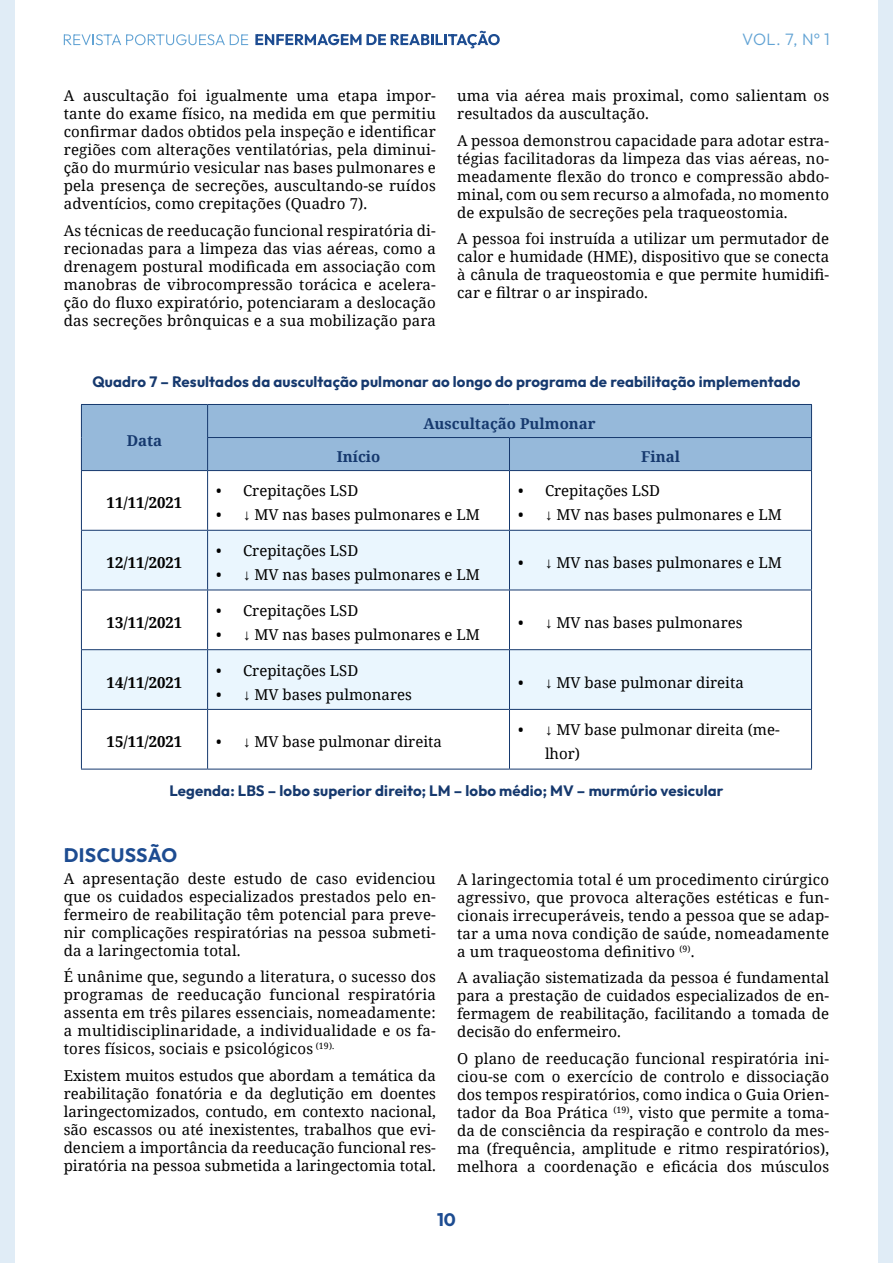
<style>
.page{position:relative;width:893px;height:1263px;background:#fff}
.page>*{position:absolute;margin:0;border:0;box-sizing:border-box;transform-origin:0 0}
.t1{font:700 19.5px "Outfit";letter-spacing:.015em;color:#1d4c91}
.t2{font:700 18px "Outfit";color:#1d4c91}
.t3{font:300 16.5px "Outfit";color:#62a3d4}
.t4{font:15px/18px "Noto Serif";letter-spacing:.005em;color:#000;text-align:justify}
.t5{font:700 15px "Outfit";letter-spacing:.01em;color:#16396e}
.t6{font:700 15px "Noto Serif";color:#000}
.t7{font:700 15px "Noto Serif";color:#16396e}
</style>
<div class="page">
<div style="left:0;top:0;width:15px;height:1263px;background:#e0ecf6"></div>
<div style="left:878px;top:0;width:15px;height:1263px;background:#e0ecf6"></div>
<svg style="left:64px;top:34px;width:184px;height:11px"></svg>
<svg style="left:255px;top:31px;width:245px;height:17px"></svg>
<div style="left:82px;top:405px;width:729px;height:65px;background:#96b9da"></div>
<svg style="left:82px;top:531px;width:729px;height:178px;fill:#eaf6fe"></svg>
<hr style="left:81px;top:404px;width:127px;height:1px;background:#16396e">
<hr style="left:81px;top:405px;width:1px;height:32px;background:#16396e">
<hr style="left:208px;top:404px;width:301px;height:1px;background:#16396e">
<hr style="left:207px;top:405px;width:1px;height:32px;background:#16396e">
<hr style="left:509px;top:404px;width:303px;height:1px;background:#16396e">
<hr style="left:811px;top:405px;width:1px;height:32px;background:#16396e">
<hr style="left:81px;top:437px;width:1px;height:33px;background:#16396e">
<hr style="left:207px;top:437px;width:302px;height:1px;background:#16396e">
<hr style="left:207px;top:438px;width:1px;height:32px;background:#16396e">
<hr style="left:509px;top:437px;width:303px;height:1px;background:#16396e">
<hr style="left:509px;top:438px;width:1px;height:32px;background:#16396e">
<hr style="left:811px;top:438px;width:1px;height:32px;background:#16396e">
<hr style="left:81px;top:470px;width:127px;height:1px;background:#16396e">
<hr style="left:81px;top:471px;width:1px;height:59px;background:#16396e">
<hr style="left:208px;top:470px;width:301px;height:1px;background:#16396e">
<hr style="left:207px;top:471px;width:1px;height:59px;background:#16396e">
<hr style="left:509px;top:470px;width:303px;height:1px;background:#16396e">
<hr style="left:509px;top:471px;width:1px;height:59px;background:#16396e">
<hr style="left:811px;top:471px;width:1px;height:59px;background:#16396e">
<hr style="left:81px;top:530px;width:127px;height:1px;background:#16396e">
<hr style="left:81px;top:531px;width:1px;height:59px;background:#16396e">
<hr style="left:208px;top:530px;width:301px;height:1px;background:#16396e">
<hr style="left:207px;top:531px;width:1px;height:59px;background:#16396e">
<hr style="left:509px;top:530px;width:303px;height:1px;background:#16396e">
<hr style="left:509px;top:531px;width:1px;height:59px;background:#16396e">
<hr style="left:811px;top:531px;width:1px;height:59px;background:#16396e">
<hr style="left:81px;top:590px;width:127px;height:1px;background:#16396e">
<hr style="left:81px;top:590px;width:1px;height:59px;background:#16396e">
<hr style="left:208px;top:590px;width:301px;height:1px;background:#16396e">
<hr style="left:207px;top:590px;width:1px;height:59px;background:#16396e">
<hr style="left:509px;top:590px;width:303px;height:1px;background:#16396e">
<hr style="left:509px;top:590px;width:1px;height:59px;background:#16396e">
<hr style="left:811px;top:590px;width:1px;height:59px;background:#16396e">
<hr style="left:81px;top:649px;width:127px;height:1px;background:#16396e">
<hr style="left:81px;top:650px;width:1px;height:59px;background:#16396e">
<hr style="left:208px;top:649px;width:301px;height:1px;background:#16396e">
<hr style="left:207px;top:650px;width:1px;height:59px;background:#16396e">
<hr style="left:509px;top:649px;width:303px;height:1px;background:#16396e">
<hr style="left:509px;top:650px;width:1px;height:59px;background:#16396e">
<hr style="left:811px;top:650px;width:1px;height:59px;background:#16396e">
<hr style="left:81px;top:709px;width:127px;height:1px;background:#16396e">
<hr style="left:81px;top:710px;width:1px;height:59px;background:#16396e">
<hr style="left:208px;top:709px;width:301px;height:1px;background:#16396e">
<hr style="left:207px;top:710px;width:1px;height:59px;background:#16396e">
<hr style="left:509px;top:709px;width:303px;height:1px;background:#16396e">
<hr style="left:509px;top:710px;width:1px;height:59px;background:#16396e">
<hr style="left:811px;top:710px;width:1px;height:59px;background:#16396e">
<hr style="left:81px;top:769px;width:127px;height:1px;background:#16396e">
<hr style="left:208px;top:769px;width:301px;height:1px;background:#16396e">
<hr style="left:509px;top:769px;width:303px;height:1px;background:#16396e">
<p class="t4" style="left:64px;top:86px;width:374px">A auscultação foi igualmente uma etapa impor&shy;tante do exame físico, na medida em que permitiu confirmar dados obtidos pela inspeção e identificar regiões com alterações ventilatórias, pela diminui&shy;ção do murmúrio vesicular nas bases pulmonares e pela presença de secreções, auscultando-se ruídos adventícios, como crepitações (Quadro 7).</p>
<p class="t4" style="left:64px;top:221px;width:374px">As técnicas de reeducação funcional respiratória di&shy;recionadas para a limpeza das vias aéreas, como a drenagem postural modificada em associação com manobras de vibrocompressão torácica e acelera&shy;ção do fluxo expiratório, potenciaram a deslocação das secreções brônquicas e a sua mobilização para</p>
<p class="t3" style="left:742px;top:29px;width:89px">VOL. 7, Nº 1</p>
<p class="t4" style="left:457px;top:86px;width:374px">uma via aérea mais proximal, como salientam os resultados da auscultação.</p>
<p class="t4" style="left:457px;top:131px;width:374px">A pessoa demonstrou capacidade para adotar estra&shy;tégias facilitadoras da limpeza das vias aéreas, no&shy;meadamente flexão do tronco e compressão abdo&shy;minal, com ou sem recurso a almofada, no momento de expulsão de secreções pela traqueostomia.</p>
<p class="t4" style="left:457px;top:229px;width:374px">A pessoa foi instruída a utilizar um permutador de calor e humidade (HME), dispositivo que se conecta à cânula de traqueostomia e que permite humidifi&shy;car e filtrar o ar inspirado.</p>
<p class="t5" style="left:92px;top:372px;width:710px">Quadro 7 – Resultados da auscultação pulmonar ao longo do programa de reabilitação implementado</p>
<p class="t7" style="left:127px;top:430px;width:37px">Data</p>
<p class="t6" style="left:107px;top:492px;width:77px">11/11/2021</p>
<p class="t6" style="left:107px;top:552px;width:77px">12/11/2021</p>
<p class="t6" style="left:107px;top:612px;width:77px">13/11/2021</p>
<p class="t6" style="left:107px;top:672px;width:77px">14/11/2021</p>
<p class="t7" style="left:423px;top:413px;width:174px">Auscultação Pulmonar</p>
<p class="t7" style="left:337px;top:446px;width:45px">Início</p>
<p class="t7" style="left:641px;top:446px;width:40px">Final</p>
<p class="t4" style="left:216px;top:481px;width:144px">• Crepitações LSD</p>
<p class="t4" style="left:216px;top:505px;width:265px">• ↓ MV nas bases pulmonares e LM</p>
<p class="t4" style="left:216px;top:541px;width:144px">• Crepitações LSD</p>
<p class="t4" style="left:216px;top:565px;width:265px">• ↓ MV nas bases pulmonares e LM</p>
<p class="t4" style="left:216px;top:601px;width:144px">• Crepitações LSD</p>
<p class="t4" style="left:216px;top:625px;width:265px">• ↓ MV nas bases pulmonares e LM</p>
<p class="t4" style="left:216px;top:660px;width:144px">• Crepitações LSD</p>
<p class="t4" style="left:216px;top:684px;width:197px">• ↓ MV bases pulmonares</p>
<p class="t4" style="left:518px;top:481px;width:144px">• Crepitações LSD</p>
<p class="t4" style="left:518px;top:505px;width:265px">• ↓ MV nas bases pulmonares e LM</p>
<p class="t4" style="left:518px;top:553px;width:265px">• ↓ MV nas bases pulmonares e LM</p>
<p class="t4" style="left:518px;top:613px;width:226px">• ↓ MV nas bases pulmonares</p>
<p class="t4" style="left:518px;top:672px;width:227px">• ↓ MV base pulmonar direita</p>
<p class="t4" style="left:545px;top:717px;width:236px;line-height:24px;text-indent:-27px">• ↓ MV base pulmonar direita (me&shy;lhor)</p>
<p class="t5" style="left:169px;top:781px;width:556px">Legenda: LBS – lobo superior direito; LM – lobo médio; MV – murmúrio vesicular</p>
<p class="t6" style="left:107px;top:731px;width:77px">15/11/2021</p>
<p class="t4" style="left:216px;top:732px;width:227px">• ↓ MV base pulmonar direita</p>
<h1 class="t1" style="left:64px;top:842px;width:115px">DISCUSSÃO</h1>
<p class="t4" style="left:64px;top:869px;width:374px">A apresentação deste estudo de caso evidenciou que os cuidados especializados prestados pelo en&shy;fermeiro de reabilitação têm potencial para preve&shy;nir complicações respiratórias na pessoa submeti&shy;da a laringectomia total.</p>
<p class="t4" style="left:64px;top:967px;width:374px">É unânime que, segundo a literatura, o sucesso dos programas de reeducação funcional respiratória assenta em três pilares essenciais, nomeadamente: a multidisciplinaridade, a individualidade e os fa&shy;tores físicos, sociais e psicológicos <sup>(19).</sup></p>
<p class="t4" style="left:64px;top:1066px;width:374px">Existem muitos estudos que abordam a temática da reabilitação fonatória e da deglutição em doentes laringectomizados, contudo, em contexto nacional, são escassos ou até inexistentes, trabalhos que evi&shy;denciem a importância da reeducação funcional res&shy;piratória na pessoa submetida a laringectomia total.</p>
<p class="t4" style="left:457px;top:869px;width:374px">A laringectomia total é um procedimento cirúrgico agressivo, que provoca alterações estéticas e fun&shy;cionais irrecuperáveis, tendo a pessoa que se adap&shy;tar a uma nova condição de saúde, nomeadamente a um traqueostoma definitivo <sup>(9)</sup>.</p>
<p class="t4" style="left:457px;top:968px;width:374px">A avaliação sistematizada da pessoa é fundamental para a prestação de cuidados especializados de en&shy;fermagem de reabilitação, facilitando a tomada de decisão do enfermeiro.</p>
<p class="t4" style="left:457px;top:1048px;width:374px">O plano de reeducação funcional respiratória ini&shy;ciou-se com o exercício de controlo e dissociação dos tempos respiratórios, como indica o Guia Orien&shy;tador da Boa Prática <sup>(19)</sup>, visto que permite a toma&shy;da de consciência da respiração e controlo da mes&shy;ma (frequência, amplitude e ritmo respiratórios), melhora a coordenação e eficácia dos músculos</p>
<p class="t2" style="left:437px;top:1208px;width:20px">10</p>
</div>
